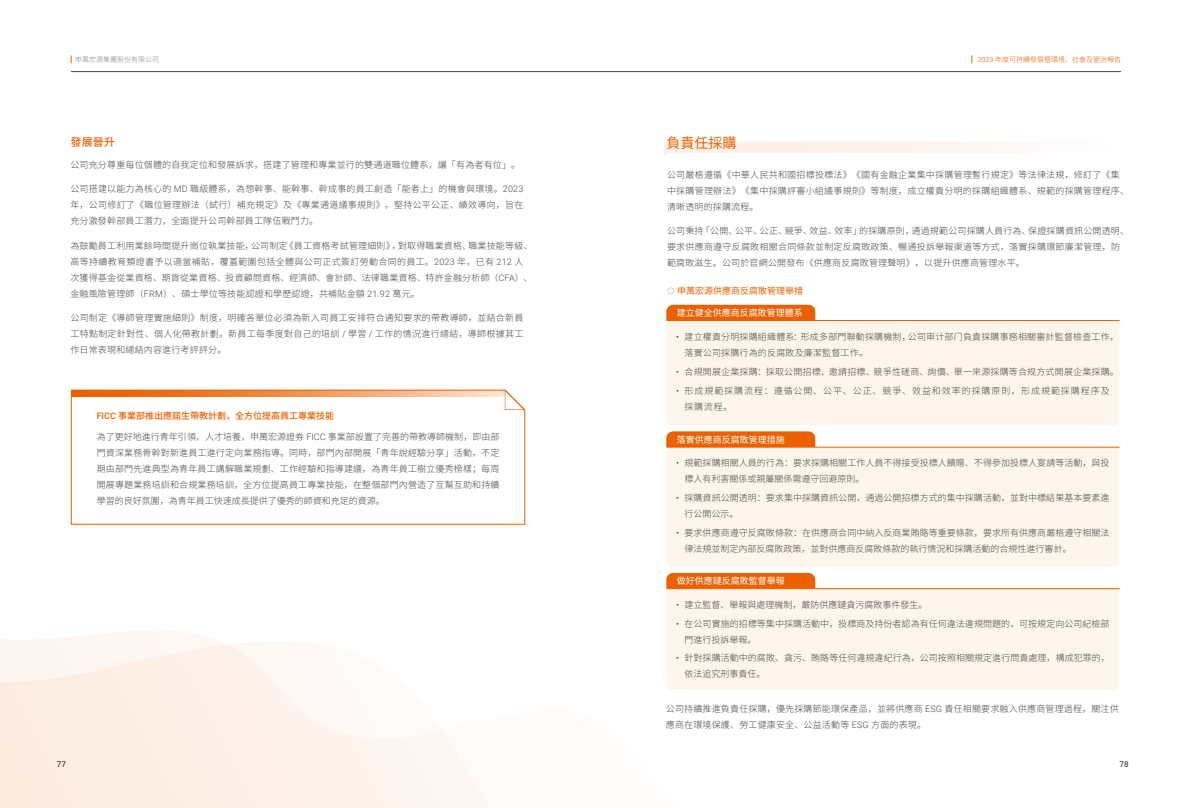
<style>
.page{position:relative;width:1191px;height:808px;background:#fff}
.page>*{position:absolute;margin:0;border:0;box-sizing:border-box;transform-origin:0 0}
.t1{font:14px "Source Han Sans SC";color:#eb6100}
.t2{font:500 11px "Source Han Sans SC";color:#eb6100}
.t3{font:300 9px/16px "Source Han Sans SC";letter-spacing:.02em;color:#4c4948}
.t4{font:300 9px/16px "Source Han Sans SC";letter-spacing:.105em;color:#4c4948}
.t5{font:9px "Source Han Sans SC";color:#fff}
.t6{font:500 9px "Source Han Sans SC";color:#eb6100}
.t7{font:300 9px "Source Han Sans SC";color:#4c4948}
.t8{font:9px "Source Han Sans SC";color:#eb6100}
.t9{font:500 8px "Roboto";color:#4c4948}
.t10{font:300 7px "Source Han Sans SC";color:#eb6100}
.t11{font:300 7px "Source Han Sans SC";color:#898989}
.s1{font-family:"Roboto"}
</style>
<div class="page">
<hr style="left:71px;top:71px;width:1050px;height:1px;background:#4c4948">
<svg style="left:71px;top:389px;width:454px;height:136px"></svg>
<svg style="left:505px;top:390px;width:20px;height:20px"></svg>
<svg style="left:71px;top:390px;width:434px;height:6px;background:#f0904d"></svg>
<svg style="left:664px;top:142px;width:349px;height:14px"></svg>
<div style="left:666px;top:321px;width:453px;height:104px;background:#fef5ec"></div>
<div style="left:666px;top:305px;width:149px;height:15px;background:#eb6100"></div>
<hr style="left:666px;top:320px;width:453px;height:1px;background:#eb6100">
<div style="left:666px;top:448px;width:453px;height:119px;background:#fef5ec"></div>
<svg style="left:666px;top:431px;width:149px;height:16px;background:#eb6609"></svg>
<hr style="left:666px;top:447px;width:453px;height:1px;background:#eb6100">
<div style="left:688px;top:589px;width:431px;height:101px;background:#fef5ec"></div>
<div style="left:667px;top:573px;width:148px;height:15px;background:#eb6100"></div>
<hr style="left:666px;top:588px;width:453px;height:1px;background:#eb6100">
<svg style="left:0;top:577px;width:688px;height:113px"></svg>
<svg style="left:0;top:641px;width:494px;height:167px;fill:#fdf2eb"></svg>
<p class="t11" style="left:75px;top:56px;width:85px">申萬宏源集團股份有限公司</p>
<p class="t10" style="left:977px;top:56px;width:145px"><span class="s1">2023</span> 年度可持續發展暨環境、社會及管治報告</p>
<p class="t2" style="left:70px;top:136px;width:46px">發展晉升</p>
<p class="t3" style="left:70px;top:156px;width:451px">公司充分尊重每位個體的自我定位和發展訴求，搭建了管理和專業並行的雙通道職位體系，讓「有為者有位」。</p>
<p class="t3" style="left:70px;top:181px;width:454px;text-align:justify">公司搭建以能力為核心的 <span class="s1">MD</span> 職級體系，為想幹事、能幹事、幹成事的員工創造「能者上」的機會與環境。<span class="s1">2023</span>年，公司修訂了《職位管理辦法（試行）補充規定》及《專業通道議事規則》，堅持公平公正、績效導向，旨在充分激發幹部員工潛力，全面提升公司幹部員工隊伍戰鬥力。</p>
<p class="t3" style="left:70px;top:237px;width:463px">為鼓勵員工利用業餘時間提升崗位執業技能，公司制定《員工資格考試管理細則》，對取得職業資格、職業技能等級、高等持續教育類證書予以適當補貼，覆蓋範圍包括全體與公司正式簽訂勞動合同的員工。<span class="s1">2023</span> 年，已有 <span class="s1">212</span> 人次獲得基金從業資格、期貨從業資格、投資顧問資格、經濟師、會計師、法律職業資格、特許金融分析師（<span class="s1">CFA</span>）、金融風險管理師（<span class="s1">FRM</span>）、碩士學位等技能認證和學歷認證，共補貼金額 <span class="s1">21.92</span> 萬元。</p>
<p class="t3" style="left:70px;top:310px;width:454px;text-align:justify">公司制定《導師管理實施細則》制度，明確各單位必須為新入司員工安排符合通知要求的帶教導師，並結合新員工特點制定針對性、個人化帶教計劃。新員工每季度對自己的培訓 <span class="s1">/</span> 學習 <span class="s1">/</span> 工作的情況進行總結，導師根據其工作日常表現和總結內容進行考評評分。</p>
<p class="t6" style="left:97px;top:410px;width:239px"><span class="s1">FICC</span> 事業部推出應屆生帶教計劃，全方位提高員工專業技能</p>
<p class="t3" style="left:97px;top:429px;width:404px;text-align:justify">為了更好地進行青年引領、人才培養，申萬宏源證券 <span class="s1">FICC</span> 事業部設置了完善的帶教導師機制，即由部門資深業務骨幹對新進員工進行定向業務指導。同時，部門內部開展「青年說經驗分享」活動，不定期由部門先進典型為青年員工講解職業規劃、工作經驗和指導建議，為青年員工樹立優秀榜樣；每周開展專題業務培訓和合規業務培訓，全方位提高員工專業技能，在整個部門內營造了互幫互助和持續學習的良好氛圍，為青年員工快速成長提供了優秀的師資和充足的資源。</p>
<h1 class="t1" style="left:666px;top:135px;width:71px">負責任採購</h1>
<p class="t3" style="left:667px;top:167px;width:463px">公司嚴格遵循《中華人民共和國招標投標法》《國有金融企業集中採購管理暫行規定》等法律法規，修訂了《集中採購管理辦法》《集中採購評審小組議事規則》等制度，成立權責分明的採購組織體系、規範的採購管理程序、清晰透明的採購流程。</p>
<p class="t3" style="left:667px;top:223px;width:463px">公司秉持「公開、公平、公正、競爭、效益、效率」的採購原則，通過規範公司採購人員行為、保證採購資訊公開透明、要求供應商遵守反腐敗相關合同條款並制定反腐敗政策、暢通投訴舉報渠道等方式，落實採購環節廉潔管理，防範腐敗滋生。公司於官網公開發布《供應商反腐敗管理聲明》，以提升供應商管理水平。</p>
<p class="t8" style="left:667px;top:285px;width:137px">◌ 申萬宏源供應商反腐敗管理舉措</p>
<p class="t5" style="left:677px;top:308px;width:127px">建立健全供應商反腐敗管理體系</p>
<p class="t3" style="left:684px;top:329px;width:436px;text-indent:-9px"><span class="s1">•</span> 建立權責分明採購組織體系：形成多部門聯動採購機制，公司审计部门負責採購事務相關審計監督檢查工作，落實公司採購行為的反腐敗及廉潔監督工作。</p>
<p class="t3" style="left:676px;top:364px;width:444px"><span class="s1">•</span> 合規開展企業採購：採取公開招標、邀請招標、競爭性磋商、詢價、單一來源採購等合规方式開展企業採購。</p>
<p class="t4" style="left:684px;top:383px;width:427px;text-indent:-9px"><span class="s1">•</span> 形成規範採購流程：遵循公開、公平、公正、競爭、效益和效率的採購原則，形成規範採購程序及採購流程。</p>
<p class="t5" style="left:677px;top:434px;width:109px">落實供應商反腐敗管理措施</p>
<p class="t3" style="left:684px;top:455px;width:426px;text-indent:-9px"><span class="s1">•</span> 規範採購相關人員的行為：要求採購相關工作人員不得接受投標人饋贈、不得參加投標人宴請等活動，與投標人有利害關係或親屬關係需遵守回避原則。</p>
<p class="t3" style="left:684px;top:490px;width:426px;text-indent:-9px"><span class="s1">•</span> 採購資訊公開透明：要求集中採購資訊公開，通過公開招標方式的集中採購活動，並對中標結果基本要素進行公開公示。</p>
<p class="t3" style="left:684px;top:525px;width:426px;text-indent:-9px"><span class="s1">•</span> 要求供應商遵守反腐敗條款：在供應商合同中納入反商業賄賂等重要條款，要求所有供應商嚴格遵守相關法律法規並制定內部反腐敗政策，並對供應商反腐敗條款的執行情況和採購活動的合規性進行審計。</p>
<p class="t5" style="left:677px;top:576px;width:109px">做好供應鏈反腐敗監督舉報</p>
<p class="t7" style="left:676px;top:599px;width:253px"><span class="s1">•</span> 建立監督、舉報與處理機制，嚴防供應鏈貪污腐敗事件發生。</p>
<p class="t3" style="left:684px;top:615px;width:426px;text-indent:-9px"><span class="s1">•</span> 在公司實施的招標等集中採購活動中，投標商及持份者認為有任何違法違規問題的，可按規定向公司紀檢部門進行投訴舉報。</p>
<p class="t3" style="left:684px;top:650px;width:427px;text-indent:-9px"><span class="s1">•</span> 針對採購活動中的腐敗、貪污、賄賂等任何違規違紀行為，公司按照相關規定進行問責處理，構成犯罪的，依法追究刑事責任。</p>
<p class="t3" style="left:666px;top:700px;width:454px">公司持續推進負責任採購，優先採購節能環保產品，並將供應商 <span class="s1">ESG</span> 責任相關要求融入供應商管理過程，關注供應商在環境保護、勞工健康安全、公益活動等 <span class="s1">ESG</span> 方面的表現。</p>
<p class="t9" style="left:57px;top:759px;width:11px">77</p>
<p class="t9" style="left:1119px;top:759px;width:11px">78</p>
</div>
